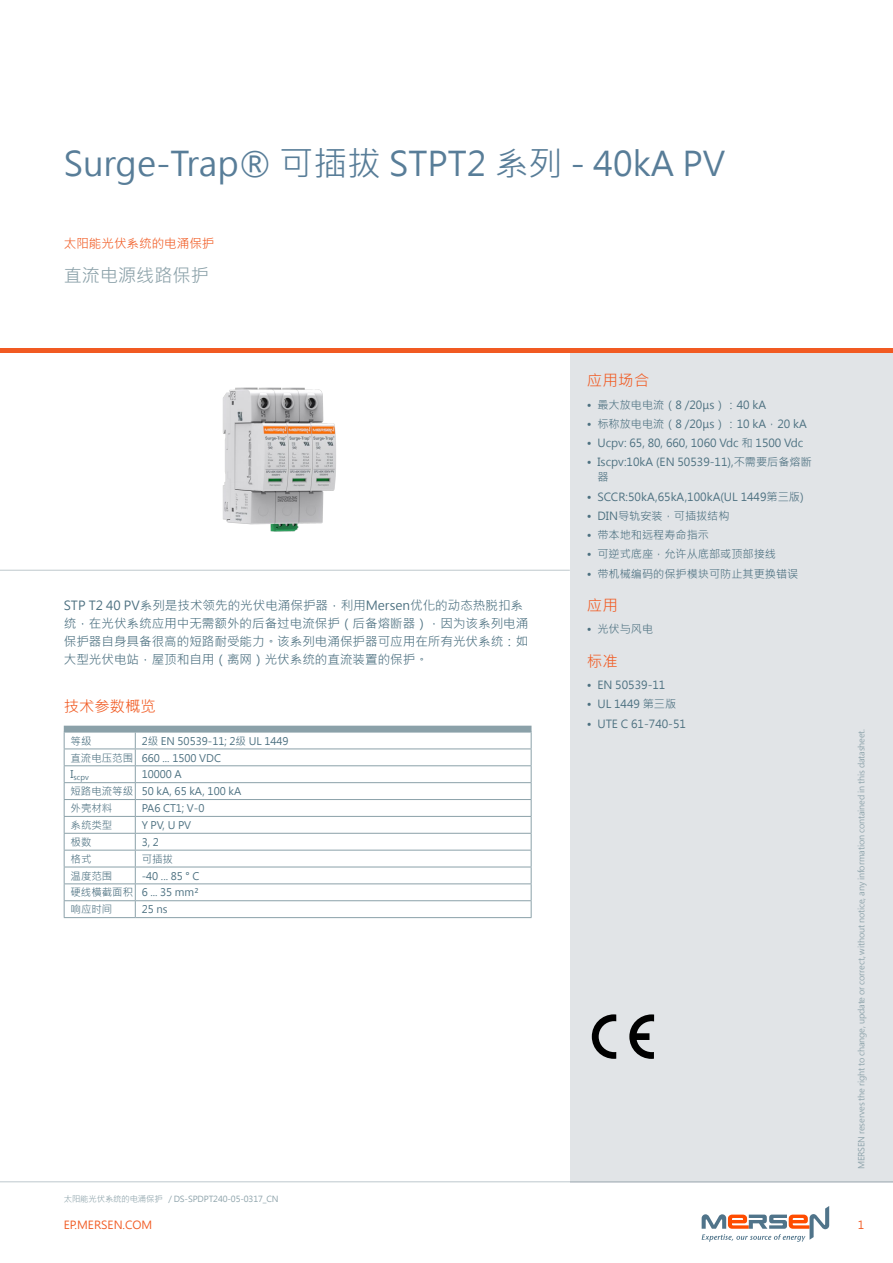
<style>
.page{position:relative;width:893px;height:1263px;background:#fff}
.page>*{position:absolute;margin:0;border:0;box-sizing:border-box;transform-origin:0 0}
.t1{font:33.75px "Microsoft Jheng Hei";color:#587d98}
.t2{font:18.15px "Microsoft Jheng Hei";color:#8ba1a9}
.t3{font:15.3px "Microsoft Jheng Hei";letter-spacing:.01em;color:#f15a22}
.t4{font:12.6px/18px "Microsoft Jheng Hei";color:#4c7080}
.t5{font:12.6px "Microsoft Jheng Hei";color:#f15a22}
.t6{font:11.1px/15px "Microsoft Jheng Hei";color:#4c7080}
.t7{font:11.1px "Microsoft Jheng Hei";color:#f15a22}
.t8{font:10.5px/16.8px "Microsoft Jheng Hei";color:#4c7080}
.t9{font:8.4px "Microsoft Jheng Hei";letter-spacing:-.015em;color:#8ba1a9}
.t10{font:7.35px "Microsoft Jheng Hei";color:#4c7080}
</style>
<div class="page">
<hr style="left:0;top:1181px;width:893px;height:1px;background:#bec8cd">
<div style="left:570px;top:353px;width:323px;height:829px;background:#e1e4e7"></div>
<hr style="left:0;top:349px;width:893px;height:4px;background:#f15a22">
<hr style="left:0;top:570px;width:570px;height:1px;background:#bec8cd">
<svg style="left:702px;top:1206px;width:127px;height:36px"></svg>
<div style="left:64px;top:726px;width:467px;height:6px;background:#8ba1a9"></div>
<hr style="left:64px;top:732px;width:71px;height:1px;background:#8ba1a9">
<hr style="left:135px;top:732px;width:396px;height:1px;background:#8ba1a9">
<hr style="left:64px;top:748px;width:71px;height:1px;background:#8ba1a9">
<hr style="left:135px;top:748px;width:396px;height:1px;background:#8ba1a9">
<hr style="left:64px;top:765px;width:71px;height:1px;background:#8ba1a9">
<hr style="left:135px;top:765px;width:396px;height:1px;background:#8ba1a9">
<hr style="left:64px;top:782px;width:71px;height:1px;background:#8ba1a9">
<hr style="left:135px;top:782px;width:396px;height:1px;background:#8ba1a9">
<hr style="left:64px;top:799px;width:71px;height:1px;background:#8ba1a9">
<hr style="left:135px;top:799px;width:396px;height:1px;background:#8ba1a9">
<hr style="left:64px;top:816px;width:71px;height:1px;background:#8ba1a9">
<hr style="left:135px;top:816px;width:396px;height:1px;background:#8ba1a9">
<hr style="left:64px;top:833px;width:71px;height:1px;background:#8ba1a9">
<hr style="left:135px;top:833px;width:396px;height:1px;background:#8ba1a9">
<hr style="left:64px;top:850px;width:71px;height:1px;background:#8ba1a9">
<hr style="left:135px;top:850px;width:396px;height:1px;background:#8ba1a9">
<hr style="left:64px;top:867px;width:71px;height:1px;background:#8ba1a9">
<hr style="left:135px;top:867px;width:396px;height:1px;background:#8ba1a9">
<hr style="left:64px;top:883px;width:71px;height:1px;background:#8ba1a9">
<hr style="left:135px;top:883px;width:396px;height:1px;background:#8ba1a9">
<hr style="left:64px;top:900px;width:71px;height:1px;background:#8ba1a9">
<svg style="left:64px;top:732px;width:1px;height:185px"></svg>
<hr style="left:64px;top:917px;width:71px;height:1px;background:#8ba1a9">
<hr style="left:135px;top:900px;width:396px;height:1px;background:#8ba1a9">
<svg style="left:135px;top:732px;width:1px;height:185px"></svg>
<svg style="left:531px;top:732px;width:1px;height:185px"></svg>
<hr style="left:135px;top:917px;width:396px;height:1px;background:#8ba1a9">
<img style="left:222px;top:387px;width:114px;height:145px">
<svg style="left:629px;top:1014px;width:25px;height:45px"></svg>
<svg style="left:592px;top:1014px;width:24px;height:45px"></svg>
<h1 class="t1" style="left:64px;top:142px;width:663px">Surge-Trap® 可插拔 STPT2 系列 - 40kA PV</h1>
<p class="t5" style="left:64px;top:236px;width:152px">太阳能光伏系统的电涌保护</p>
<h2 class="t2" style="left:64px;top:264px;width:147px">直流电源线路保护</h2>
<p class="t4" style="left:64px;top:596px;width:466px">STP T2 40 PV系列是技术领先的光伏电涌保护器，利用Mersen优化的动态热脱扣系统，在光伏系统应用中无需额外的后备过电流保护（后备熔断器），因为该系列电涌保护器自身具备很高的短路耐受能力。该系列电涌保护器可应用在所有光伏系统：如大型光伏电站，屋顶和自用（离网）光伏系统的直流装置的保护。</p>
<h3 class="t3" style="left:64px;top:697px;width:94px">技术参数概览</h3>
<p class="t8" style="left:71px;top:732px;width:22px">等级</p>
<p class="t8" style="left:71px;top:732px;width:220px;text-indent:71px">2级 EN 50539-11; 2级 UL 1449直流电压范围 660 ... 1500 VDC</p>
<p class="t10" style="left:71px;top:772px;width:20px"><sup>I</sup>scpv</p>
<p class="t8" style="left:71px;top:766px;width:172px;text-indent:71px">10000 A<br>短路电流等级 50 kA, 65 kA, 100 kA外壳材料</p>
<p class="t8" style="left:142px;top:800px;width:64px">PA6 CT1; V-0</p>
<p class="t8" style="left:71px;top:817px;width:43px">系统类型</p>
<p class="t8" style="left:142px;top:817px;width:51px">Y PV, U PV</p>
<p class="t8" style="left:71px;top:834px;width:22px">极数</p>
<p class="t8" style="left:142px;top:834px;width:19px">3, 2</p>
<p class="t8" style="left:71px;top:850px;width:22px">格式</p>
<p class="t8" style="left:142px;top:850px;width:33px">可插拔</p>
<p class="t8" style="left:71px;top:867px;width:43px">温度范围</p>
<p class="t8" style="left:71px;top:867px;width:130px;text-align:justify;text-indent:71px">-40 ... 85 ° C硬线横截面积 6 ... 35 mm²响应时间</p>
<p class="t8" style="left:142px;top:901px;width:27px">25 ns</p>
<h3 class="t3" style="left:587px;top:371px;width:64px">应用场合</h3>
<p class="t6" style="left:587px;top:397px;width:181px">• 最大放电电流（8 /20μs）：40 kA</p>
<p class="t6" style="left:587px;top:416px;width:221px">• 标称放电电流（8 /20μs）：10 kA，20 kA</p>
<p class="t6" style="left:587px;top:436px;width:218px">• Ucpv: 65, 80, 660, 1060 Vdc 和 1500 Vdc</p>
<p class="t6" style="left:597px;top:455px;width:216px;text-indent:-11px">• Iscpv:10kA (EN 50539-11),不需要后备熔断器</p>
<p class="t6" style="left:587px;top:489px;width:218px">• SCCR:50kA,65kA,100kA(UL 1449第三版)</p>
<p class="t6" style="left:587px;top:508px;width:144px">• DIN导轨安装，可插拔结构</p>
<p class="t6" style="left:587px;top:528px;width:124px">• 带本地和远程寿命指示</p>
<p class="t6" style="left:587px;top:547px;width:191px">• 可逆式底座，允许从底部或顶部接线</p>
<p class="t6" style="left:587px;top:566px;width:213px">• 带机械编码的保护模块可防止其更换错误</p>
<h3 class="t3" style="left:587px;top:596px;width:33px">应用</h3>
<p class="t6" style="left:587px;top:622px;width:68px">• 光伏与风电</p>
<h3 class="t3" style="left:587px;top:652px;width:33px">标准</h3>
<p class="t6" style="left:587px;top:678px;width:80px">• EN 50539-11</p>
<p class="t6" style="left:587px;top:697px;width:91px">• UL 1449 第三版</p>
<p class="t6" style="left:587px;top:716px;width:101px">• UTE C 61-740-51</p>
<p class="t9" style="left:856px;top:1169px;width:442px;rotate:-90deg">MERSEN reserves the right to change, update or correct, without notice, any information contained in this datasheet.</p>
<p class="t9" style="left:64px;top:1193px;width:216px">太阳能光伏系统的电涌保护 / DS-SPDPT240-05-0317_CN</p>
<p class="t7" style="left:64px;top:1218px;width:90px">EP.MERSEN.COM</p>
<p class="t7" style="left:858px;top:1218px;width:8px">1</p>
</div>
